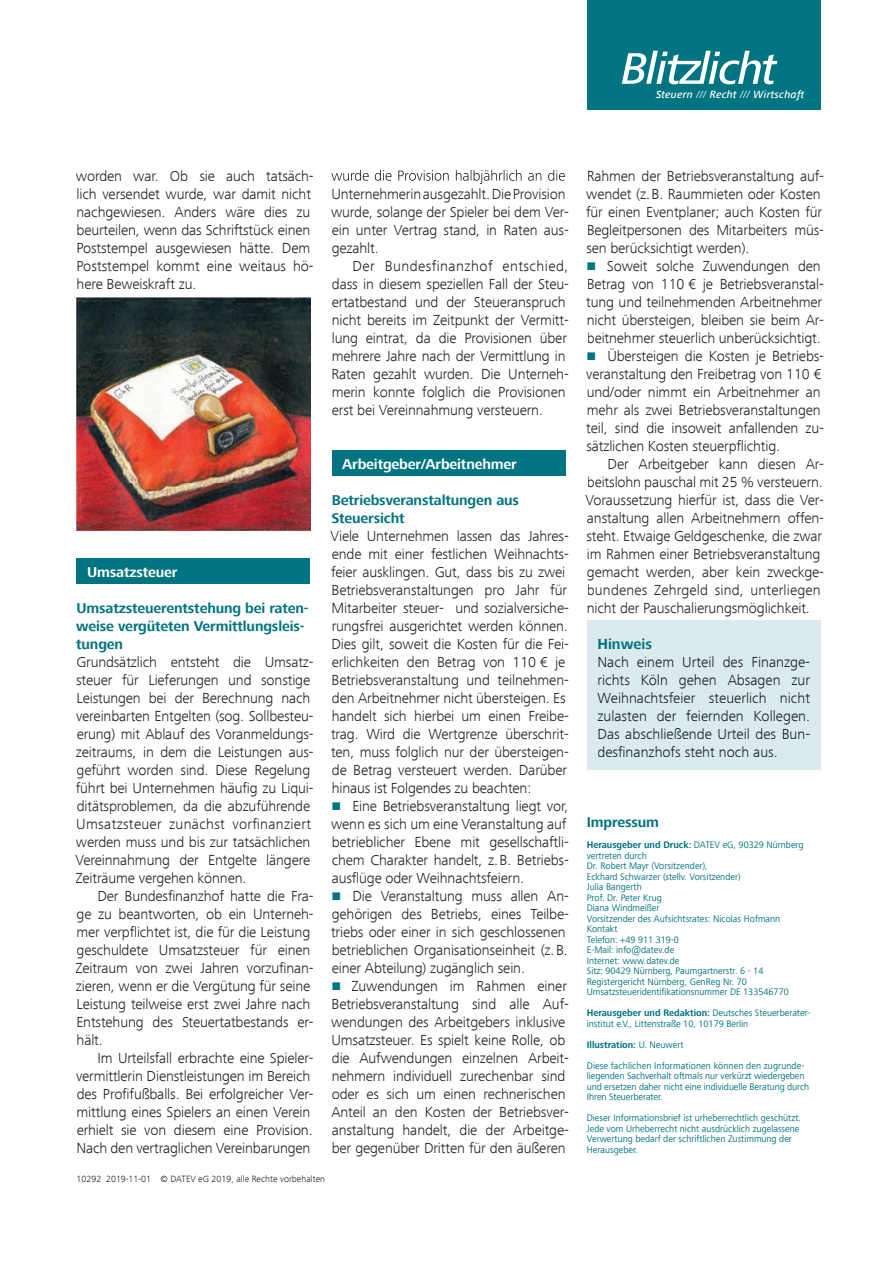
<style>
.page{position:relative;width:893px;height:1263px;background:#fff}
.page>*{position:absolute;margin:0;border:0;box-sizing:border-box;transform-origin:0 0}
.t1{font:300 15px/18px "Frutiger Next Com";letter-spacing:-.01em;color:#231f20}
.t2{font:300 15px/18px "Frutiger Next Com";color:#1a1c1f;text-align:justify}
.t3{font:700 15px "Frutiger Next Com";color:#007480}
.t4{font:700 14.7px/18px "Frutiger Next Com";letter-spacing:-.01em;color:#007480}
.t5{font:700 14.7px "Frutiger Next Com";letter-spacing:-.01em;color:#fff}
.t6{font:italic 500 10.8px "Frutiger Next Com";letter-spacing:.02em;color:#fff}
.t7{font:9.75px/10.5px "Frutiger Next Com";color:#007480;scale:.96 1}
.t8{font:300 9.3px "Frutiger Next Com";color:#231f20}
.s1{font-weight:400}
.s2{color:#007480}
.s3{font-weight:700}
</style>
<div class="page">
<div style="left:587px;top:0;width:234px;height:110px;background:#007480"></div>
<svg style="left:622px;top:51px;width:155px;height:33px"></svg>
<div style="left:332px;top:451px;width:234px;height:25px;background:#007480"></div>
<svg style="left:331px;top:170px;width:234px;height:14px"></svg>
<div style="left:587px;top:620px;width:234px;height:149px;background:#dbeaed"></div>
<div style="left:77px;top:559px;width:233px;height:25px;background:#007480"></div>
<img style="left:77px;top:298px;width:233px;height:232px">
<p class="t6" style="left:656px;top:88px;width:150px">Steuern <span class="s1">///</span> Recht <span class="s1">///</span> Wirtschaft</p>
<p class="t1" style="left:76px;top:167px;width:239px">worden war. Ob sie auch tatsäch&shy;lich versendet wurde, war damit nicht nachgewiesen. Anders wäre dies zu beurteilen, wenn das Schriftstück einen Poststempel ausgewiesen hätte. Dem Poststempel kommt eine weitaus hö&shy;here Beweiskraft zu.</p>
<p class="t5" style="left:87px;top:563px;width:92px">Umsatzsteuer</p>
<p class="t4" style="left:76px;top:599px;width:234px">Umsatzsteuerentstehung bei raten&shy;weise vergüteten Vermittlungsleis&shy;tungen</p>
<p class="t1" style="left:75px;top:653px;width:240px">Grundsätzlich entsteht die Umsatz&shy;steuer für Lieferungen und sonstige Leistungen bei der Berechnung nach vereinbarten Entgelten (sog. Sollbesteu&shy;erung) mit Ablauf des Voranmeldungs&shy;zeitraums, in dem die Leistungen aus&shy;geführt worden sind. Diese Regelung führt bei Unternehmen häufig zu Liqui&shy;ditätsproblemen, da die abzuführende Umsatzsteuer zunächst vorfinanziert werden muss und bis zur tatsächlichen Vereinnahmung der Entgelte längere Zeiträume vergehen können.</p>
<p class="t1" style="left:76px;top:887px;width:240px;text-indent:22px">Der Bundesfinanzhof hatte die Fra&shy;ge zu beantworten, ob ein Unterneh&shy;mer verpflichtet ist, die für die Leistung geschuldete Umsatzsteuer für einen Zeitraum von zwei Jahren vorzufinan&shy;zieren, wenn er die Vergütung für seine Leistung teilweise erst zwei Jahre nach Entstehung des Steuertatbestands er&shy;hält.</p>
<p class="t1" style="left:76px;top:1049px;width:239px;text-indent:21px">Im Urteilsfall erbrachte eine Spieler&shy;vermittlerin Dienstleistungen im Bereich des Profifußballs. Bei erfolgreicher Ver&shy;mittlung eines Spielers an einen Verein erhielt sie von diesem eine Provision.<br>Nach den vertraglichen Vereinbarungen</p>
<p class="t1" style="left:331px;top:185px;width:239px">Unternehmerin ausgezahlt. Die Provision wurde, solange der Spieler bei dem Ver&shy;ein unter Vertrag stand, in Raten aus&shy;gezahlt.</p>
<p class="t1" style="left:332px;top:257px;width:239px;text-indent:21px">Der Bundesfinanzhof entschied, dass in diesem speziellen Fall der Steu&shy;ertatbestand und der Steueranspruch nicht bereits im Zeitpunkt der Vermitt&shy;lung eintrat, da die Provisionen über mehrere Jahre nach der Vermittlung in Raten gezahlt wurden. Die Unterneh&shy;merin konnte folglich die Provisionen erst bei Vereinnahmung versteuern.</p>
<p class="t5" style="left:342px;top:455px;width:176px">Arbeitgeber/Arbeitnehmer</p>
<p class="t4" style="left:331px;top:491px;width:189px">Betriebsveranstaltungen aus<br>Steuersicht</p>
<p class="t1" style="left:330px;top:527px;width:240px">Viele Unternehmen lassen das Jahres&shy;ende mit einer festlichen Weihnachts&shy;feier ausklingen. Gut, dass bis zu zwei Betriebsveranstaltungen pro Jahr für Mitarbeiter steuer- und sozialversiche&shy;rungsfrei ausgerichtet werden können.<br>Dies gilt, soweit die Kosten für die Fei&shy;erlichkeiten den Betrag von 110 € je Betriebsveranstaltung und teilnehmen&shy;den Arbeitnehmer nicht übersteigen. Es handelt sich hierbei um einen Freibe&shy;trag. Wird die Wertgrenze überschrit&shy;ten, muss folglich nur der übersteigen&shy;de Betrag versteuert werden. Darüber hinaus ist Folgendes zu beachten:</p>
<p class="t1" style="left:331px;top:797px;width:239px"><span class="s2">■</span> Eine Betriebsveranstaltung liegt vor, wenn es sich um eine Veranstaltung auf betrieblicher Ebene mit gesellschaftli&shy;chem Charakter handelt, z. B. Betriebs&shy;ausflüge oder Weihnachtsfeiern.</p>
<p class="t1" style="left:331px;top:887px;width:239px"><span class="s2">■</span> Die Veranstaltung muss allen An&shy;gehörigen des Betriebs, eines Teilbe&shy;triebs oder einer in sich geschlossenen betrieblichen Organisationseinheit (z. B. einer Abteilung) zugänglich sein.</p>
<p class="t1" style="left:331px;top:977px;width:239px"><span class="s2">■</span> Zuwendungen im Rahmen einer Betriebsveranstaltung sind alle Auf&shy;wendungen des Arbeitgebers inklusive Umsatzsteuer. Es spielt keine Rolle, ob die Aufwendungen einzelnen Arbeit&shy;nehmern individuell zurechenbar sind oder es sich um einen rechnerischen Anteil an den Kosten der Betriebsver&shy;anstaltung handelt, die der Arbeitge&shy;ber gegenüber Dritten für den äußeren</p>
<p class="t8" style="left:77px;top:1174px;width:250px">10292 2019-11-01 © DATEV eG 2019, alle Rechte vorbehalten</p>
<p class="t1" style="left:586px;top:167px;width:239px">Rahmen der Betriebsveranstaltung auf&shy;wendet (z. B. Raummieten oder Kosten für einen Eventplaner; auch Kosten für Begleitpersonen des Mitarbeiters müs&shy;sen berücksichtigt werden).</p>
<p class="t1" style="left:586px;top:257px;width:239px"><span class="s2">■</span> Soweit solche Zuwendungen den Betrag von 110 € je Betriebsveranstal&shy;tung und teilnehmenden Arbeitnehmer nicht übersteigen, bleiben sie beim Ar&shy;beitnehmer steuerlich unberücksichtigt.</p>
<p class="t1" style="left:586px;top:347px;width:239px"><span class="s2">■</span> Übersteigen die Kosten je Betriebs&shy;veranstaltung den Freibetrag von 110 € und/oder nimmt ein Arbeitnehmer an mehr als zwei Betriebsveranstaltungen teil, sind die insoweit anfallenden zu&shy;sätzlichen Kosten steuerpflichtig.</p>
<p class="t1" style="left:586px;top:455px;width:240px;text-indent:22px">Der Arbeitgeber kann diesen Ar&shy;beitslohn pauschal mit 25 % versteuern.<br>Voraussetzung hierfür ist, dass die Ver&shy;anstaltung allen Arbeitnehmern offen&shy;steht. Etwaige Geldgeschenke, die zwar im Rahmen einer Betriebsveranstaltung gemacht werden, aber kein zweckge&shy;bundenes Zehrgeld sind, unterliegen nicht der Pauschalierungsmöglichkeit.</p>
<p class="t3" style="left:597px;top:635px;width:56px">Hinweis</p>
<p class="t2" style="left:597px;top:653px;width:214px">Nach einem Urteil des Finanzge&shy;richts Köln gehen Absagen zur Weihnachtsfeier steuerlich nicht zulasten der feiernden Kollegen.<br>Das abschließende Urteil des Bun&shy;desfinanzhofs steht noch aus.</p>
<p class="t4" style="left:587px;top:813px;width:74px">Impressum</p>
<p class="t7" style="left:587px;top:839px;width:227px"><span class="s3">Herausgeber und Druck:</span> DATEV eG, 90329 Nürnberg vertreten durch<br>Dr. Robert Mayr (Vorsitzender),<br>Eckhard Schwarzer (stellv. Vorsitzender)<br>Julia Bangerth<br>Prof. Dr. Peter Krug<br>Diana Windmeißer<br>Vorsitzender des Aufsichtsrates: Nicolas Hofmann<br>Kontakt<br>Telefon: +49 911 319-0<br>E-Mail: info@datev.de<br>Internet: www.datev.de<br>Sitz: 90429 Nürnberg, Paumgartnerstr. 6 - 14<br>Registergericht Nürnberg, GenReg Nr. 70<br>Umsatzsteueridentifikationsnummer DE 133546770</p>
<p class="t7" style="left:587px;top:1007px;width:235px"><span class="s3">Herausgeber und Redaktion:</span> Deutsches Steuerberater&shy;institut e.V., Littenstraße 10, 10179 Berlin</p>
<p class="t7" style="left:587px;top:1034px;width:228px;line-height:21px"><span class="s3">Illustration:</span> U. Neuwert<br>Diese fachlichen Informationen können den zugrunde-</p>
<p class="t7" style="left:587px;top:1070px;width:233px">liegenden Sachverhalt oftmals nur verkürzt wiedergeben und ersetzen daher nicht eine individuelle Beratung durch<br>Ihren Steuerberater.</p>
<p class="t7" style="left:587px;top:1112px;width:225px">Dieser Informationsbrief ist urheberrechtlich geschützt.<br>Jede vom Urheberrecht nicht ausdrücklich zugelassene Verwertung bedarf der schriftlichen Zustimmung der Herausgeber.</p>
</div>
